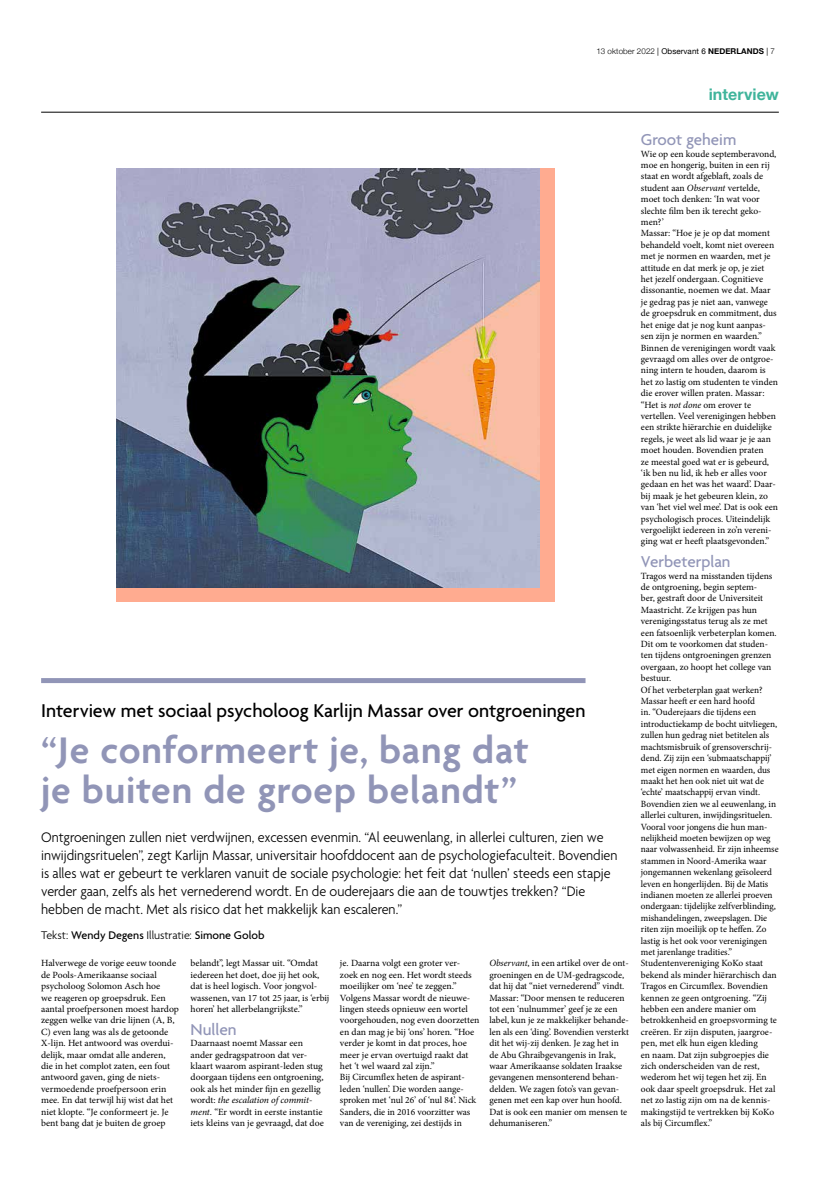
<style>
.page{position:relative;width:820px;height:1177px;background:#fff}
.page>*{position:absolute;margin:0;border:0;box-sizing:border-box;transform-origin:0 0}
.t1{font:600 40px/40px "Agenda";letter-spacing:.02em;color:#9195b7}
.t2{font:500 20px "Agenda";letter-spacing:-.005em;color:#000}
.t3{font:500 17px "Agenda";color:#9195b7}
.t4{font:700 16px "Helvetica Neue";letter-spacing:.005em;color:#3fb49b}
.t5{font:300 15px/18px "Agenda";color:#000;scale:.94 1}
.t6{font:500 12px "Agenda";color:#000}
.t7{font:9.5px/11.4px "Minion Pro";color:#000}
.t8{font:300 8px "Helvetica Neue";letter-spacing:.01em;color:#000}
.s1{font-weight:400}
.s2{font-weight:700}
.s3{font-weight:300}
.s4{font-style:italic}
</style>
<div class="page">
<hr style="left:41px;top:112px;width:737px;height:1px;background:#000">
<div style="left:116px;top:168px;width:438px;height:433px;background:#ffab90"></div>
<img style="left:116px;top:168px;width:423px;height:419px">
<div style="left:41px;top:678px;width:544px;height:5px;background:#9195b7"></div>
<p class="t8" style="left:596px;top:45px;width:180px">13 oktober 2022 <span class="s1">| Observant 6</span> <span class="s2">NEDERLANDS</span> <span class="s1">|</span> 7</p>
<h3 class="t4" style="left:708px;top:82px;width:72px">interview</h3>
<h2 class="t2" style="left:41px;top:700px;width:545px">Interview met sociaal psycholoog Karlijn Massar over ontgroeningen</h2>
<h1 class="t1" style="left:41px;top:732px;width:489px">“Je conformeert je, bang dat je buiten de groep belandt”</h1>
<p class="t5" style="left:41px;top:828px;width:614px">Ontgroeningen zullen niet verdwijnen, excessen evenmin. “Al eeuwenlang, in allerlei culturen, zien we inwijdingsrituelen”, zegt Karlijn Massar, universitair hoofddocent aan de psychologiefaculteit. Bovendien is alles wat er gebeurt te verklaren vanuit de sociale psychologie: het feit dat ‘nullen’ steeds een stapje verder gaan, zelfs als het vernederend wordt. En de ouderejaars die aan de touwtjes trekken? “Die hebben de macht. Met als risico dat het makkelijk kan escaleren.”</p>
<p class="t6" style="left:41px;top:928px;width:225px"><span class="s3">Tekst:</span> Wendy Degens <span class="s3">Illustratie:</span> Simone Golob</p>
<p class="t7" style="left:41px;top:957px;width:139px">Halverwege de vorige eeuw toonde de Pools-Amerikaanse sociaal psycholoog Solomon Asch hoe<br>we reageren op groepsdruk. Een aantal proefpersonen moest hardop zeggen welke van drie lijnen (A, B,<br>C) even lang was als de getoonde<br>X-lijn. Het antwoord was overdui&shy;delijk, maar omdat alle anderen, die in het complot zaten, een fout antwoord gaven, ging de niets&shy;vermoedende proefpersoon erin mee. En dat terwijl hij wist dat het niet klopte. “Je conformeert je. Je bent bang dat je buiten de groep</p>
<p class="t7" style="left:190px;top:957px;width:140px">belandt”, legt Massar uit. “Omdat iedereen het doet, doe jij het ook, dat is heel logisch. Voor jongvol&shy;wassenen, van 17 tot 25 jaar, is ‘erbij horen’ het allerbelangrijkste.”</p>
<p class="t7" style="left:340px;top:957px;width:141px">je. Daarna volgt een groter ver&shy;zoek en nog een. Het wordt steeds moeilijker om ‘nee’ te zeggen.”<br>Volgens Massar wordt de nieuwe&shy;lingen steeds opnieuw een wortel voorgehouden, nog even doorzetten en dan mag je bij ‘ons’ horen. “Hoe verder je komt in dat proces, hoe meer je ervan overtuigd raakt dat het ‘t wel waard zal zijn.”<br>Bij Circumflex heten de aspirant&shy;leden ‘nullen’. Die worden aange&shy;sproken met ‘nul 26’ of ‘nul 84’. Nick<br>Sanders, die in 2016 voorzitter was van de vereniging, zei destijds in</p>
<p class="t7" style="left:489px;top:957px;width:141px"><span class="s4">Observant</span>, in een artikel over de ont&shy;groeningen en de UM-gedragscode, dat hij dat “niet vernederend” vindt.<br>Massar: “Door mensen te reduceren tot een ‘nulnummer’ geef je ze een label, kun je ze makkelijker behande&shy;len als een ‘ding’. Bovendien versterkt dit het wij-zij denken. Je zag het in de Abu Ghraibgevangenis in Irak, waar Amerikaanse soldaten Iraakse gevangenen mensonterend behan&shy;delden. We zagen foto’s van gevan&shy;genen met een kap over hun hoofd.<br>Dat is ook een manier om mensen te dehumaniseren.”</p>
<h3 class="t3" style="left:190px;top:1020px;width:48px">Nullen</h3>
<p class="t7" style="left:190px;top:1037px;width:135px">Daarnaast noemt Massar een ander gedragspatroon dat ver&shy;klaart waarom aspirant-leden stug doorgaan tijdens een ontgroening, ook als het minder fijn en gezellig wordt: <span class="s4">the escalation of commit&shy;ment</span>. “Er wordt in eerste instantie iets kleins van je gevraagd, dat doe</p>
<h3 class="t3" style="left:640px;top:131px;width:97px">Groot geheim</h3>
<p class="t7" style="left:640px;top:148px;width:138px">Wie op een koude septemberavond, moe en hongerig, buiten in een rij staat en wordt afgeblaft, zoals de student aan <span class="s4">Observant</span> vertelde, moet toch denken: ‘In wat voor slechte film ben ik terecht geko&shy;men?’<br>Massar: “Hoe je je op dat moment behandeld voelt, komt niet overeen met je normen en waarden, met je attitude en dat merk je op, je ziet het jezelf ondergaan. Cognitieve dissonantie, noemen we dat. Maar je gedrag pas je niet aan, vanwege de groepsdruk en commitment, dus het enige dat je nog kunt aanpas&shy;sen zijn je normen en waarden.”<br>Binnen de verenigingen wordt vaak gevraagd om alles over de ontgroe&shy;ning intern te houden, daarom is het zo lastig om studenten te vinden die erover willen praten. Massar: “Het is <span class="s4">not done</span> om erover te vertellen. Veel verenigingen hebben een strikte hiërarchie en duidelijke regels, je weet als lid waar je je aan moet houden. Bovendien praten<br>ze meestal goed wat er is gebeurd, ‘ik ben nu lid, ik heb er alles voor gedaan en het was het waard’. Daar&shy;bij maak je het gebeuren klein, zo van ‘het viel wel mee’. Dat is ook een psychologisch proces. Uiteindelijk vergoelijkt iedereen in zo’n vereni&shy;ging wat er heeft plaatsgevonden.”</p>
<h3 class="t3" style="left:640px;top:552px;width:91px">Verbeterplan</h3>
<p class="t7" style="left:640px;top:570px;width:139px">Tragos werd na misstanden tijdens de ontgroening, begin septem-<br>ber, gestraft door de Universiteit Maastricht. Ze krijgen pas hun verenigingsstatus terug als ze met een fatsoenlijk verbeterplan komen.<br>Dit om te voorkomen dat studen&shy;ten tijdens ontgroeningen grenzen overgaan, zo hoopt het college van bestuur.<br>Of het verbeterplan gaat werken?<br>Massar heeft er een hard hoofd<br>in. “Ouderejaars die tijdens een introductiekamp de bocht uitvliegen, zullen hun gedrag niet betitelen als machtsmisbruik of grensoverschrij&shy;dend. Zij zijn een ‘submaatschappij’ met eigen normen en waarden, dus maakt het hen ook niet uit wat de ‘echte’ maatschappij ervan vindt.<br>Bovendien zien we al eeuwenlang, in allerlei culturen, inwijdingsrituelen.<br>Vooral voor jongens die hun man&shy;nelijkheid moeten bewijzen op weg naar volwassenheid. Er zijn inheemse stammen in Noord-Amerika waar jongemannen wekenlang geïsoleerd leven en hongerlijden. Bij de Matis indianen moeten ze allerlei proeven ondergaan: tijdelijke zelfverblinding, mishandelingen, zweepslagen. Die riten zijn moeilijk op te heffen. Zo lastig is het ook voor verenigingen met jarenlange tradities.” Studentenvereniging KoKo staat bekend als minder hiërarchisch dan Tragos en Circumflex. Bovendien kennen ze geen ontgroening. “Zij hebben een andere manier om betrokkenheid en groepsvorming te creëren. Er zijn disputen, jaargroe&shy;pen, met elk hun eigen kleding<br>en naam. Dat zijn subgroepjes die zich onderscheiden van de rest, wederom het wij tegen het zij. En ook daar speelt groepsdruk. Het zal net zo lastig zijn om na de kennis&shy;makingstijd te vertrekken bij KoKo als bij Circumflex.”</p>
</div>
